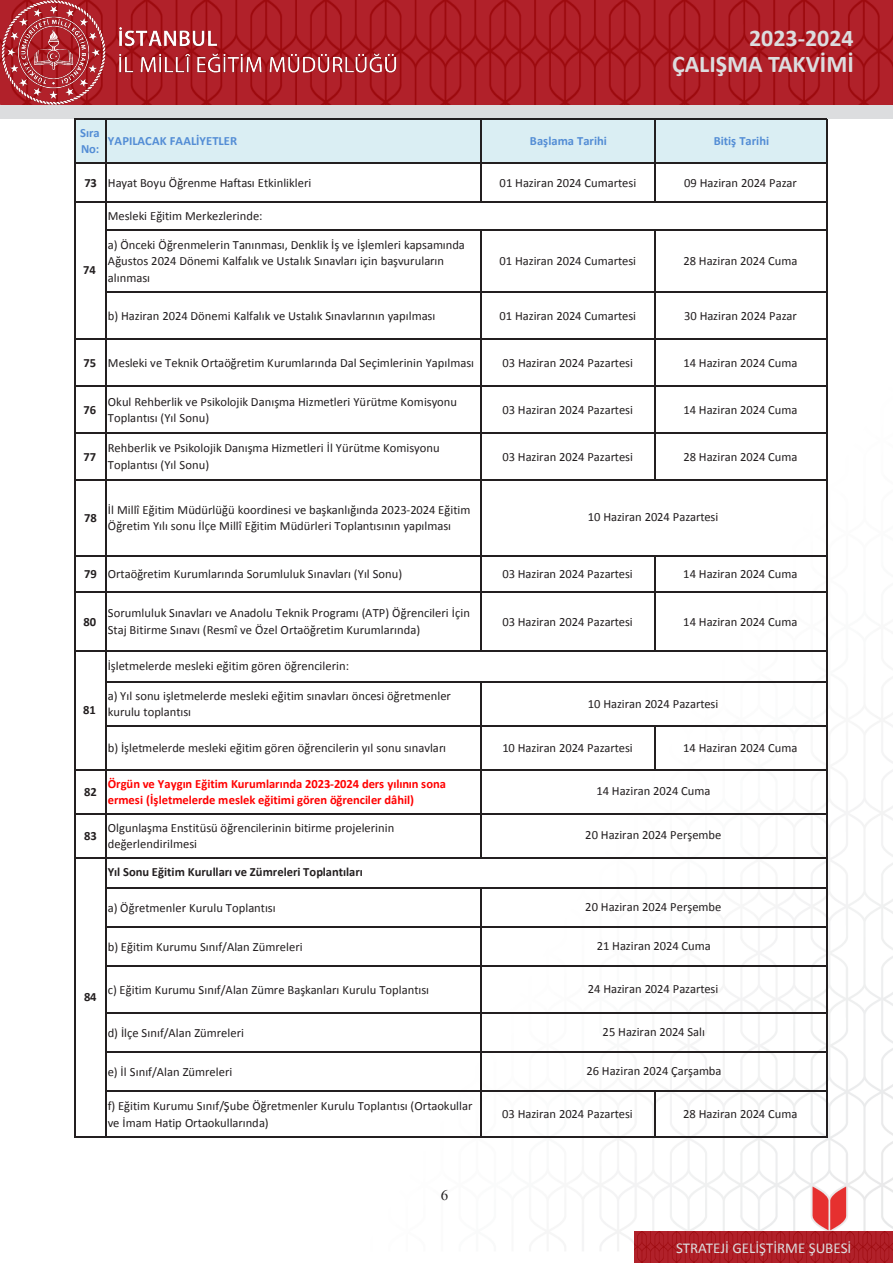
<style>
.page{position:relative;width:893px;height:1263px;background:#fff}
.page>*{position:absolute;margin:0;border:0;box-sizing:border-box;transform-origin:0 0}
.t1{font:700 24px "Calibri";color:#dcdddf}
.t2{font:15px "Calibri";color:#dcdddf}
.t3{font:15px "TR Times New Roman";color:#231f20}
.t4{font:12.6px/16.2px "Calibri";color:#231f20}
.t5{font:700 12.6px/16.2px "Calibri";letter-spacing:-.005em;color:#f00}
.t6{font:700 12.6px "Calibri";color:#231f20}
.t7{font:700 12.6px/16.2px "Calibri";color:#538dd5}
.s1{font-weight:700}
</style>
<div class="page">
<img style="left:0;top:118px;width:893px;height:1133px">
<img style="left:397px;top:0;width:496px;height:105px">
<img style="left:634px;top:1231px;width:259px;height:32px">
<div style="left:0;top:105px;width:893px;height:13px;background:#dcdddf"></div>
<img style="left:0;top:0;width:397px;height:105px">
<div style="left:75px;top:119px;width:752px;height:44px;background:#daeef3"></div>
<hr style="left:480px;top:119px;width:2px;height:83px;background:#231f20">
<hr style="left:654px;top:119px;width:1px;height:83px;background:#231f20">
<hr style="left:654px;top:231px;width:1px;height:249px;background:#231f20">
<hr style="left:480px;top:231px;width:2px;height:420px;background:#231f20">
<hr style="left:654px;top:556px;width:1px;height:95px;background:#231f20">
<hr style="left:480px;top:682px;width:2px;height:176px;background:#231f20">
<hr style="left:654px;top:726px;width:1px;height:44px;background:#231f20">
<hr style="left:74px;top:118px;width:1px;height:1019px;background:#231f20">
<hr style="left:105px;top:119px;width:1px;height:1018px;background:#231f20">
<hr style="left:480px;top:888px;width:2px;height:249px;background:#231f20">
<hr style="left:654px;top:1092px;width:1px;height:45px;background:#231f20">
<hr style="left:826px;top:119px;width:1px;height:1018px;background:#231f20">
<hr style="left:75px;top:118px;width:752px;height:1px;background:#231f20">
<hr style="left:75px;top:162px;width:752px;height:1px;background:#231f20">
<hr style="left:75px;top:201px;width:752px;height:1px;background:#231f20">
<hr style="left:106px;top:229px;width:721px;height:2px;background:#231f20">
<hr style="left:106px;top:292px;width:721px;height:1px;background:#231f20">
<hr style="left:75px;top:339px;width:752px;height:1px;background:#231f20">
<hr style="left:75px;top:386px;width:752px;height:1px;background:#231f20">
<hr style="left:75px;top:432px;width:752px;height:2px;background:#231f20">
<hr style="left:75px;top:479px;width:752px;height:1px;background:#231f20">
<hr style="left:75px;top:555px;width:752px;height:1px;background:#231f20">
<hr style="left:75px;top:592px;width:752px;height:1px;background:#231f20">
<hr style="left:75px;top:650px;width:752px;height:1px;background:#231f20">
<hr style="left:106px;top:681px;width:721px;height:1px;background:#231f20">
<hr style="left:106px;top:725px;width:721px;height:1px;background:#231f20">
<hr style="left:75px;top:769px;width:752px;height:1px;background:#231f20">
<hr style="left:75px;top:813px;width:752px;height:1px;background:#231f20">
<hr style="left:75px;top:857px;width:752px;height:1px;background:#231f20">
<hr style="left:106px;top:887px;width:721px;height:1px;background:#231f20">
<hr style="left:106px;top:926px;width:721px;height:1px;background:#231f20">
<hr style="left:106px;top:965px;width:721px;height:2px;background:#231f20">
<hr style="left:106px;top:1012px;width:721px;height:1px;background:#231f20">
<hr style="left:106px;top:1051px;width:721px;height:2px;background:#231f20">
<hr style="left:106px;top:1091px;width:721px;height:1px;background:#231f20">
<hr style="left:75px;top:1136px;width:752px;height:1px;background:#231f20">
<p class="t1" style="left:749px;top:23px;width:106px">2023-2024</p>
<p class="t1" style="left:672px;top:48px;width:183px">ÇALIŞMA TAKVİMİ</p>
<p class="t7" style="left:80px;top:124px;width:21px">Sıra<br>No:</p>
<p class="t7" style="left:108px;top:133px;width:131px">YAPILACAK FAALİYETLER</p>
<p class="t7" style="left:530px;top:133px;width:79px">Başlama Tarihi</p>
<p class="t7" style="left:714px;top:133px;width:57px">Bitiş Tarihi</p>
<p class="t4" style="left:84px;top:174px;width:228px"><span class="s1">73</span> Hayat Boyu Öğrenme Haftası Etkinlikleri</p>
<p class="t4" style="left:500px;top:174px;width:138px">01 Haziran 2024 Cumartesi</p>
<p class="t4" style="left:684px;top:174px;width:114px">09 Haziran 2024 Pazar</p>
<p class="t6" style="left:83px;top:262px;width:14px">74</p>
<p class="t4" style="left:108px;top:207px;width:156px">Mesleki Eğitim Merkezlerinde:</p>
<p class="t4" style="left:108px;top:237px;width:358px">a) Önceki Öğrenmelerin Tanınması, Denklik İş ve İşlemleri kapsamında<br>Ağustos 2024 Dönemi Kalfalık ve Ustalık Sınavları için başvuruların alınması</p>
<p class="t4" style="left:500px;top:253px;width:138px">01 Haziran 2024 Cumartesi</p>
<p class="t4" style="left:683px;top:253px;width:116px">28 Haziran 2024 Cuma</p>
<p class="t4" style="left:108px;top:308px;width:329px">b) Haziran 2024 Dönemi Kalfalık ve Ustalık Sınavlarının yapılması</p>
<p class="t4" style="left:500px;top:308px;width:138px">01 Haziran 2024 Cumartesi</p>
<p class="t4" style="left:684px;top:308px;width:114px">30 Haziran 2024 Pazar</p>
<p class="t4" style="left:84px;top:355px;width:392px"><span class="s1">75</span> Mesleki ve Teknik Ortaöğretim Kurumlarında Dal Seçimlerinin Yapılması</p>
<p class="t4" style="left:502px;top:355px;width:132px">03 Haziran 2024 Pazartesi</p>
<p class="t4" style="left:683px;top:355px;width:116px">14 Haziran 2024 Cuma</p>
<p class="t6" style="left:84px;top:401px;width:14px">76</p>
<p class="t4" style="left:108px;top:393px;width:351px">Okul Rehberlik ve Psikolojik Danışma Hizmetleri Yürütme Komisyonu<br>Toplantısı (Yıl Sonu)</p>
<p class="t4" style="left:502px;top:401px;width:132px">03 Haziran 2024 Pazartesi</p>
<p class="t4" style="left:683px;top:401px;width:116px">14 Haziran 2024 Cuma</p>
<p class="t6" style="left:84px;top:448px;width:14px">77</p>
<p class="t4" style="left:108px;top:440px;width:333px">Rehberlik ve Psikolojik Danışma Hizmetleri İl Yürütme Komisyonu<br>Toplantısı (Yıl Sonu)</p>
<p class="t4" style="left:502px;top:448px;width:132px">03 Haziran 2024 Pazartesi</p>
<p class="t4" style="left:683px;top:448px;width:116px">28 Haziran 2024 Cuma</p>
<p class="t6" style="left:84px;top:510px;width:14px">78</p>
<p class="t4" style="left:108px;top:502px;width:364px">İl Millî Eğitim Müdürlüğü koordinesi ve başkanlığında 2023-2024 Eğitim<br>Öğretim Yılı sonu İlçe Millî Eğitim Müdürleri Toplantısının yapılması</p>
<p class="t4" style="left:84px;top:566px;width:320px"><span class="s1">79</span> Ortaöğretim Kurumlarında Sorumluluk Sınavları (Yıl Sonu)</p>
<p class="t4" style="left:502px;top:566px;width:132px">03 Haziran 2024 Pazartesi</p>
<p class="t4" style="left:683px;top:566px;width:116px">14 Haziran 2024 Cuma</p>
<p class="t6" style="left:83px;top:613px;width:14px">80</p>
<p class="t4" style="left:108px;top:605px;width:364px">Sorumluluk Sınavları ve Anadolu Teknik Programı (ATP) Öğrencileri İçin<br>Staj Bitirme Sınavı (Resmî ve Özel Ortaöğretim Kurumlarında)</p>
<p class="t4" style="left:502px;top:613px;width:132px">03 Haziran 2024 Pazartesi</p>
<p class="t4" style="left:683px;top:613px;width:116px">14 Haziran 2024 Cuma</p>
<p class="t4" style="left:588px;top:509px;width:132px">10 Haziran 2024 Pazartesi</p>
<p class="t6" style="left:83px;top:701px;width:14px">81</p>
<p class="t4" style="left:108px;top:658px;width:243px">İşletmelerde mesleki eğitim gören öğrencilerin:</p>
<p class="t4" style="left:108px;top:687px;width:345px">a) Yıl sonu işletmelerde mesleki eğitim sınavları öncesi öğretmenler kurulu toplantısı</p>
<p class="t4" style="left:108px;top:739px;width:340px">b) İşletmelerde mesleki eğitim gören öğrencilerin yıl sonu sınavları</p>
<p class="t4" style="left:502px;top:739px;width:132px">10 Haziran 2024 Pazartesi</p>
<p class="t4" style="left:683px;top:739px;width:116px">14 Haziran 2024 Cuma</p>
<p class="t4" style="left:588px;top:695px;width:132px">10 Haziran 2024 Pazartesi</p>
<p class="t6" style="left:84px;top:783px;width:14px">82</p>
<p class="t5" style="left:108px;top:775px;width:340px">Örgün ve Yaygın Eğitim Kurumlarında 2023-2024 ders yılının sona ermesi (İşletmelerde meslek eğitimi gören öğrenciler dâhil)</p>
<p class="t6" style="left:84px;top:827px;width:14px">83</p>
<p class="t4" style="left:108px;top:819px;width:288px">Olgunlaşma Enstitüsü öğrencilerinin bitirme projelerinin değerlendirilmesi</p>
<p class="t6" style="left:108px;top:864px;width:257px">Yıl Sonu Eğitim Kurulları ve Zümreleri Toplantıları</p>
<p class="t4" style="left:596px;top:783px;width:116px">14 Haziran 2024 Cuma</p>
<p class="t4" style="left:585px;top:827px;width:138px">20 Haziran 2024 Perşembe</p>
<p class="t6" style="left:84px;top:989px;width:14px">84</p>
<p class="t4" style="left:108px;top:899px;width:169px">a) Öğretmenler Kurulu Toplantısı</p>
<p class="t4" style="left:108px;top:938px;width:196px">b) Eğitim Kurumu Sınıf/Alan Zümreleri</p>
<p class="t4" style="left:108px;top:981px;width:323px">c) Eğitim Kurumu Sınıf/Alan Zümre Başkanları Kurulu Toplantısı</p>
<p class="t4" style="left:108px;top:1024px;width:138px">d) İlçe Sınıf/Alan Zümreleri</p>
<p class="t4" style="left:108px;top:1064px;width:126px">e) İl Sınıf/Alan Zümreleri</p>
<p class="t4" style="left:108px;top:1098px;width:366px">f) Eğitim Kurumu Sınıf/Şube Öğretmenler Kurulu Toplantısı (Ortaokullar ve İmam Hatip Ortaokullarında)</p>
<p class="t4" style="left:502px;top:1106px;width:132px">03 Haziran 2024 Pazartesi</p>
<p class="t4" style="left:683px;top:1106px;width:116px">28 Haziran 2024 Cuma</p>
<p class="t4" style="left:585px;top:899px;width:138px">20 Haziran 2024 Perşembe</p>
<p class="t4" style="left:597px;top:938px;width:116px">21 Haziran 2024 Cuma</p>
<p class="t4" style="left:588px;top:981px;width:132px">24 Haziran 2024 Pazartesi</p>
<p class="t4" style="left:603px;top:1024px;width:104px">25 Haziran 2024 Salı</p>
<p class="t4" style="left:586px;top:1063px;width:137px">26 Haziran 2024 Çarşamba</p>
<p class="t3" style="left:441px;top:1185px;width:9px">6</p>
<p class="t2" style="left:676px;top:1238px;width:177px">STRATEJİ GELİŞTİRME ŞUBESİ</p>
</div>
